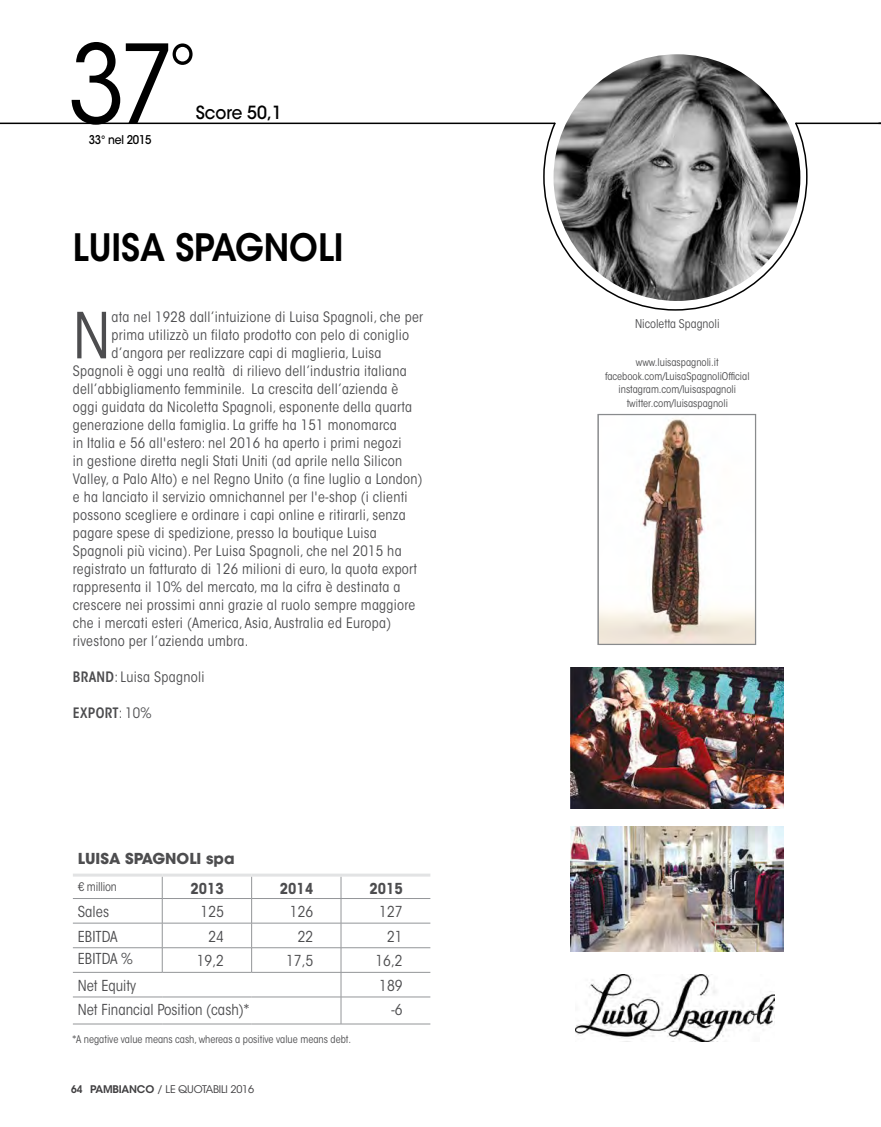
<style>
.page{position:relative;width:881px;height:1127px;background:#fff}
.page>*{position:absolute;margin:0;border:0;box-sizing:border-box;transform-origin:0 0}
.t1{font:108px "ITC Avant Garde Std";color:#000;scale:.93 1}
.t2{font:condensed 62.85px "ITC Avant Garde Std";color:#4d4d4f}
.t3{font:600 37.5px "ITC Avant Garde Std";color:#000;scale:.9 1}
.t4{font:500 18px "ITC Avant Garde Std";color:#000;scale:.93 1}
.t5{font:condensed 15px "ITC Avant Garde Std";color:#4d4d4f}
.t6{font:700 15px "ITC Avant Garde Std";color:#4d4d4f}
.t7{font:700 condensed 15px "ITC Avant Garde Std";color:#4d4d4f}
.t8{font:condensed 14.25px "ITC Avant Garde Std";letter-spacing:.02em;color:#4d4d4f}
.t9{font:600 condensed 14.25px "ITC Avant Garde Std";letter-spacing:.02em;color:#4d4d4f}
.t10{font:condensed 12px "ITC Avant Garde Std";color:#4d4d4f}
.t11{font:500 12px "ITC Avant Garde Std";letter-spacing:-.02em;color:#000;scale:.9 1}
.t12{font:condensed 12px "ITC Avant Garde Std";letter-spacing:-.02em;color:#4d4d4f}
.t13{font:condensed 10.5px/13.5px "ITC Avant Garde Std";color:#4d4d4f;text-align:center}
.t14{font:10.5px "ITC Avant Garde Std";letter-spacing:-.02em;color:#414042}
.s1{font-weight:600}
.s2{font-weight:400}
</style>
<div class="page">
<hr style="left:0;top:123px;width:555px;height:1px;background:#000">
<svg style="left:542px;top:122px;width:266px;height:189px"></svg>
<hr style="left:795px;top:123px;width:85px;height:1px;background:#000">
<hr style="left:162px;top:898px;width:89px;height:1px;background:#939598">
<hr style="left:251px;top:898px;width:90px;height:1px;background:#939598">
<hr style="left:341px;top:898px;width:89px;height:1px;background:#939598">
<hr style="left:73px;top:947px;width:89px;height:1px;background:#939598">
<hr style="left:162px;top:947px;width:89px;height:1px;background:#939598">
<hr style="left:251px;top:947px;width:90px;height:1px;background:#939598">
<hr style="left:341px;top:947px;width:89px;height:1px;background:#939598">
<hr style="left:341px;top:972px;width:89px;height:1px;background:#939598">
<hr style="left:162px;top:923px;width:89px;height:1px;background:#939598">
<hr style="left:251px;top:923px;width:90px;height:1px;background:#939598">
<hr style="left:341px;top:923px;width:89px;height:1px;background:#939598">
<hr style="left:341px;top:997px;width:89px;height:1px;background:#939598">
<hr style="left:73px;top:923px;width:89px;height:1px;background:#939598">
<hr style="left:73px;top:972px;width:89px;height:1px;background:#939598">
<hr style="left:162px;top:972px;width:89px;height:1px;background:#939598">
<hr style="left:251px;top:972px;width:90px;height:1px;background:#939598">
<hr style="left:73px;top:997px;width:89px;height:1px;background:#939598">
<hr style="left:162px;top:997px;width:89px;height:1px;background:#939598">
<hr style="left:251px;top:997px;width:90px;height:1px;background:#939598">
<hr style="left:73px;top:898px;width:89px;height:1px;background:#939598">
<svg style="left:162px;top:876px;width:1px;height:96px"></svg>
<svg style="left:251px;top:876px;width:1px;height:96px"></svg>
<svg style="left:340px;top:876px;width:1px;height:148px"></svg>
<hr style="left:73px;top:1024px;width:89px;height:1px;background:#939598">
<hr style="left:162px;top:1024px;width:89px;height:1px;background:#939598">
<hr style="left:251px;top:1024px;width:90px;height:1px;background:#939598">
<hr style="left:73px;top:873px;width:89px;height:3px;background:#e2e3e4">
<hr style="left:162px;top:873px;width:89px;height:3px;background:#e2e3e4">
<hr style="left:251px;top:873px;width:90px;height:3px;background:#e2e3e4">
<hr style="left:341px;top:873px;width:89px;height:3px;background:#e2e3e4">
<hr style="left:341px;top:1024px;width:89px;height:1px;background:#939598">
<svg style="left:597px;top:414px;width:158px;height:231px"></svg>
<img style="left:570px;top:826px;width:212px;height:126px">
<img style="left:553px;top:54px;width:247px;height:247px;border-radius:123px">
<img style="left:570px;top:667px;width:212px;height:141px">
<img style="left:575px;top:975px;width:199px;height:66px">
<h1 class="t1" style="left:68px;top:19px;width:140px">37<sup>°</sup></h1>
<p class="t11" style="left:89px;top:132px;width:71px">33° nel 2015</p>
<p class="t4" style="left:196px;top:101px;width:94px">Score 50,1</p>
<h3 class="t3" style="left:73px;top:224px;width:302px">LUISA SPAGNOLI</h3>
<h2 class="t2" style="left:73px;top:298px;width:39px">N</h2>
<p class="t8" style="left:112px;top:309px;width:313px">ata nel 1928 dall’intuizione di Luisa Spagnoli, che per</p>
<p class="t8" style="left:112px;top:327px;width:299px">prima utilizzò un filato prodotto con pelo di coniglio</p>
<p class="t8" style="left:112px;top:345px;width:271px">d’angora per realizzare capi di maglieria, Luisa</p>
<p class="t8" style="left:73px;top:363px;width:335px">Spagnoli è oggi una realtà di rilievo dell’industria italiana</p>
<p class="t8" style="left:73px;top:381px;width:327px">dell’abbigliamento femminile. La crescita dell’azienda è</p>
<p class="t8" style="left:73px;top:399px;width:340px">oggi guidata da Nicoletta Spagnoli, esponente della quarta</p>
<p class="t8" style="left:73px;top:417px;width:325px">generazione della famiglia. La griffe ha 151 monomarca</p>
<p class="t8" style="left:73px;top:435px;width:330px">in Italia e 56 all'estero: nel 2016 ha aperto i primi negozi</p>
<p class="t8" style="left:73px;top:453px;width:330px">in gestione diretta negli Stati Uniti (ad aprile nella Silicon</p>
<p class="t8" style="left:73px;top:471px;width:351px">Valley, a Palo Alto) e nel Regno Unito (a fine luglio a London)</p>
<p class="t8" style="left:73px;top:489px;width:336px">e ha lanciato il servizio omnichannel per l'e-shop (i clienti</p>
<p class="t8" style="left:73px;top:507px;width:334px">possono scegliere e ordinare i capi online e ritirarli, senza</p>
<p class="t8" style="left:73px;top:525px;width:305px">pagare spese di spedizione, presso la boutique Luisa</p>
<p class="t8" style="left:73px;top:543px;width:330px">Spagnoli più vicina). Per Luisa Spagnoli, che nel 2015 ha</p>
<p class="t8" style="left:73px;top:561px;width:345px">registrato un fatturato di 126 milioni di euro, la quota export</p>
<p class="t8" style="left:73px;top:579px;width:329px">rappresenta il 10% del mercato, ma la cifra è destinata a</p>
<p class="t8" style="left:73px;top:597px;width:344px">crescere nei prossimi anni grazie al ruolo sempre maggiore</p>
<p class="t8" style="left:73px;top:615px;width:319px">che i mercati esteri (America, Asia, Australia ed Europa)</p>
<p class="t8" style="left:73px;top:633px;width:177px">rivestono per l’azienda umbra.</p>
<p class="t8" style="left:73px;top:669px;width:133px"><span class="s1">BRAND</span>: Luisa Spagnoli</p>
<p class="t9" style="left:73px;top:704px;width:80px">EXPORT<span class="s2">: 10%</span></p>
<p class="t6" style="left:78px;top:848px;width:158px">LUISA SPAGNOLI spa</p>
<p class="t12" style="left:78px;top:880px;width:40px">€ million</p>
<p class="t7" style="left:190px;top:878px;width:35px">2013</p>
<p class="t7" style="left:280px;top:878px;width:35px">2014</p>
<p class="t7" style="left:369px;top:878px;width:35px">2015</p>
<p class="t5" style="left:78px;top:902px;width:33px">Sales</p>
<p class="t5" style="left:200px;top:902px;width:25px">125</p>
<p class="t5" style="left:290px;top:902px;width:25px">126</p>
<p class="t5" style="left:379px;top:902px;width:25px">127</p>
<p class="t5" style="left:78px;top:927px;width:41px">EBITDA</p>
<p class="t5" style="left:208px;top:927px;width:17px">24</p>
<p class="t5" style="left:297px;top:927px;width:17px">22</p>
<p class="t5" style="left:387px;top:927px;width:17px">21</p>
<p class="t5" style="left:78px;top:949px;width:57px">EBITDA %</p>
<p class="t5" style="left:197px;top:952px;width:29px">19,2</p>
<p class="t5" style="left:286px;top:952px;width:29px">17,5</p>
<p class="t5" style="left:375px;top:952px;width:29px">16,2</p>
<p class="t5" style="left:78px;top:976px;width:60px">Net Equity</p>
<p class="t5" style="left:379px;top:976px;width:25px">189</p>
<p class="t5" style="left:78px;top:1001px;width:173px">Net Financial Position (cash)*</p>
<p class="t5" style="left:391px;top:1001px;width:13px">-6</p>
<p class="t13" style="left:72px;top:1032px;width:280px">*A negative value means cash, whereas a positive value means debt.</p>
<p class="t14" style="left:71px;top:1082px;width:184px"><span class="s1">64 PAMBIANCO</span> / LE QUOTABILI 2016</p>
<p class="t10" style="left:634px;top:316px;width:86px">Nicoletta Spagnoli</p>
<p class="t13" style="left:604px;top:356px;width:146px">www.luisaspagnoli.it facebook.com/LuisaSpagnoliOfficial instagram.com/luisaspagnoli twitter.com/luisaspagnoli</p>
</div>
